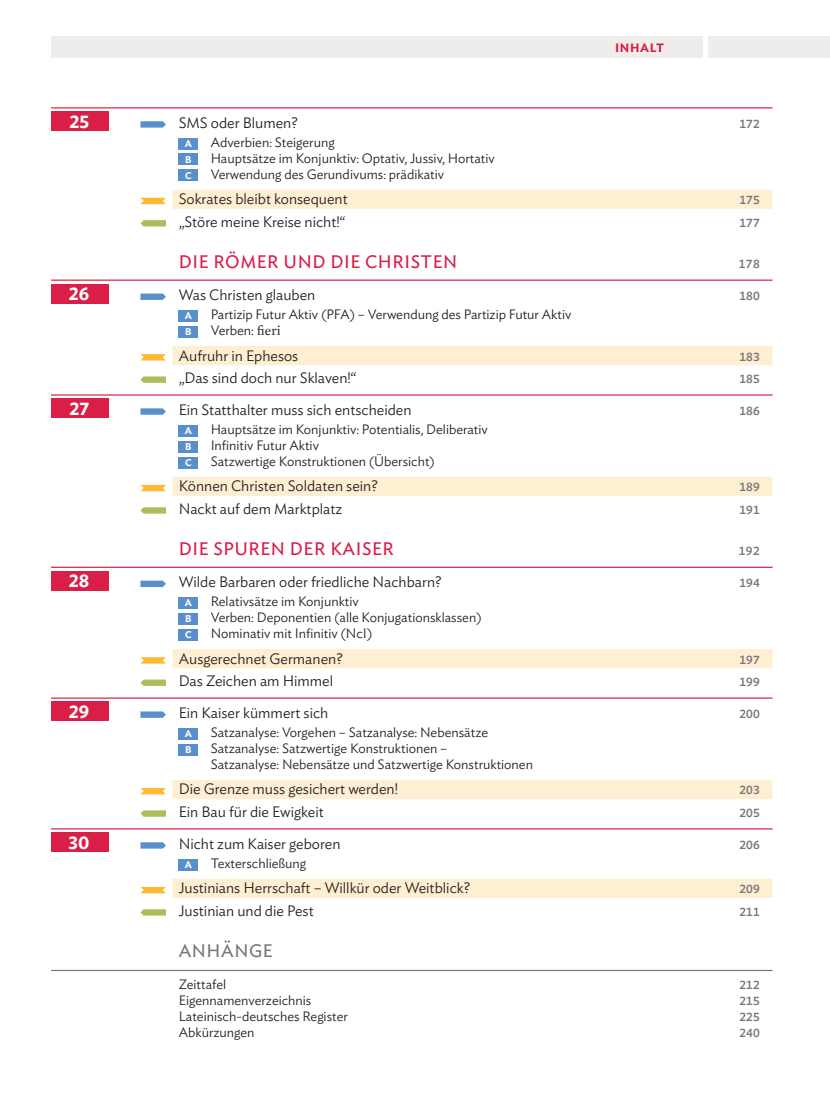
<style>
.page{position:relative;width:830px;height:1106px;background:#fff}
.page>*{position:absolute;margin:0;border:0;box-sizing:border-box;transform-origin:0 0}
.t1{font:18px "Ideal Sans";letter-spacing:.03em;color:#d91e47}
.t2{font:600 18px "Ideal Sans";color:#fff}
.t3{font:18px "Ideal Sans";letter-spacing:.03em;color:#76787b}
.t4{font:300 15px "Ideal Sans";color:#231f20}
.t5{font:300 13.5px/15.9px "Ideal Sans";color:#231f20}
.t6{font:500 12px "Ideal Sans";color:#76787b}
.t7{font:600 12px "Ideal Sans";letter-spacing:.05em;color:#d91e47}
.t8{font:600 9.75px "Ideal Sans";color:#fff}
.s1{font-family:"Mercury Text G1";font-weight:400}
</style>
<div class="page">
<div style="left:708px;top:36px;width:121px;height:21px;background:#efedec"></div>
<div style="left:51px;top:36px;width:651px;height:21px;background:#efedec"></div>
<hr style="left:51px;top:107px;width:721px;height:1px;background:#d91e47">
<div style="left:172px;top:190px;width:600px;height:19px;background:#feefd2"></div>
<hr style="left:51px;top:279px;width:721px;height:2px;background:#d91e47">
<div style="left:172px;top:346px;width:600px;height:19px;background:#feefd2"></div>
<hr style="left:51px;top:394px;width:721px;height:1px;background:#d91e47">
<div style="left:172px;top:477px;width:600px;height:19px;background:#feefd2"></div>
<hr style="left:51px;top:566px;width:721px;height:2px;background:#d91e47">
<div style="left:172px;top:649px;width:600px;height:19px;background:#feefd2"></div>
<hr style="left:51px;top:697px;width:721px;height:1px;background:#d91e47">
<div style="left:172px;top:780px;width:600px;height:19px;background:#feefd2"></div>
<hr style="left:51px;top:828px;width:721px;height:1px;background:#d91e47">
<div style="left:172px;top:878px;width:600px;height:20px;background:#feefd2"></div>
<hr style="left:51px;top:969px;width:721px;height:2px;background:#76787b">
<div style="left:179px;top:138px;width:19px;height:11px;background:#5990cb"></div>
<div style="left:179px;top:154px;width:19px;height:11px;background:#5990cb"></div>
<div style="left:179px;top:170px;width:19px;height:11px;background:#5990cb"></div>
<div style="left:179px;top:310px;width:19px;height:12px;background:#5990cb"></div>
<div style="left:179px;top:326px;width:19px;height:11px;background:#5990cb"></div>
<div style="left:179px;top:425px;width:19px;height:11px;background:#5990cb"></div>
<div style="left:179px;top:441px;width:19px;height:11px;background:#5990cb"></div>
<div style="left:179px;top:457px;width:19px;height:11px;background:#5990cb"></div>
<div style="left:179px;top:597px;width:19px;height:12px;background:#5990cb"></div>
<div style="left:179px;top:613px;width:19px;height:11px;background:#5990cb"></div>
<div style="left:179px;top:629px;width:19px;height:11px;background:#5990cb"></div>
<div style="left:179px;top:728px;width:19px;height:11px;background:#5990cb"></div>
<div style="left:179px;top:744px;width:19px;height:11px;background:#5990cb"></div>
<div style="left:179px;top:858px;width:19px;height:12px;background:#5990cb"></div>
<svg style="left:140px;top:121px;width:26px;height:7px"></svg>
<div style="left:51px;top:112px;width:57px;height:19px;background:#d91e47"></div>
<svg style="left:140px;top:198px;width:26px;height:6px"></svg>
<svg style="left:140px;top:220px;width:26px;height:6px"></svg>
<div style="left:51px;top:284px;width:57px;height:19px;background:#d91e47"></div>
<svg style="left:140px;top:293px;width:26px;height:7px"></svg>
<svg style="left:140px;top:354px;width:26px;height:6px"></svg>
<svg style="left:140px;top:376px;width:26px;height:7px"></svg>
<svg style="left:140px;top:408px;width:26px;height:7px"></svg>
<div style="left:51px;top:399px;width:57px;height:19px;background:#d91e47"></div>
<svg style="left:140px;top:485px;width:26px;height:6px"></svg>
<svg style="left:140px;top:507px;width:26px;height:6px"></svg>
<div style="left:51px;top:571px;width:57px;height:19px;background:#d91e47"></div>
<svg style="left:140px;top:580px;width:26px;height:7px"></svg>
<svg style="left:140px;top:657px;width:26px;height:6px"></svg>
<svg style="left:140px;top:679px;width:26px;height:7px"></svg>
<svg style="left:140px;top:711px;width:26px;height:7px"></svg>
<div style="left:51px;top:702px;width:57px;height:19px;background:#d91e47"></div>
<svg style="left:140px;top:788px;width:26px;height:6px"></svg>
<svg style="left:140px;top:810px;width:26px;height:6px"></svg>
<svg style="left:140px;top:842px;width:26px;height:6px"></svg>
<div style="left:51px;top:832px;width:57px;height:19px;background:#d91e47"></div>
<svg style="left:140px;top:887px;width:26px;height:6px"></svg>
<svg style="left:140px;top:909px;width:26px;height:6px"></svg>
<p class="t2" style="left:69px;top:114px;width:21px">25</p>
<p class="t2" style="left:69px;top:287px;width:22px">26</p>
<p class="t2" style="left:69px;top:401px;width:21px">27</p>
<p class="t2" style="left:69px;top:574px;width:22px">28</p>
<p class="t2" style="left:69px;top:704px;width:22px">29</p>
<p class="t2" style="left:68px;top:835px;width:22px">30</p>
<p class="t7" style="left:615px;top:43px;width:50px">INHALT</p>
<p class="t4" style="left:179px;top:117px;width:120px">SMS oder Blumen?</p>
<p class="t6" style="left:739px;top:119px;width:22px">172</p>
<p class="t8" style="left:185px;top:140px;width:9px">A</p>
<p class="t5" style="left:210px;top:135px;width:125px">Adverbien: Steigerung</p>
<p class="t8" style="left:185px;top:155px;width:8px">B</p>
<p class="t5" style="left:210px;top:151px;width:285px">Hauptsätze im Konjunktiv: Optativ, Jussiv, Hortativ</p>
<p class="t8" style="left:185px;top:171px;width:8px">C</p>
<p class="t5" style="left:210px;top:167px;width:235px">Verwendung des Gerundivums: prädikativ</p>
<p class="t4" style="left:179px;top:193px;width:170px">Sokrates bleibt konsequent</p>
<p class="t6" style="left:739px;top:195px;width:22px">175</p>
<p class="t4" style="left:179px;top:216px;width:168px">„Störe meine Kreise nicht!“</p>
<p class="t6" style="left:739px;top:218px;width:22px">177</p>
<p class="t1" style="left:179px;top:255px;width:280px">DIE RÖMER UND DIE CHRISTEN</p>
<p class="t6" style="left:738px;top:259px;width:22px">178</p>
<p class="t4" style="left:179px;top:289px;width:138px">Was Christen glauben</p>
<p class="t6" style="left:739px;top:291px;width:22px">180</p>
<p class="t8" style="left:185px;top:312px;width:9px">A</p>
<p class="t5" style="left:210px;top:307px;width:362px">Partizip Futur Aktiv (PFA) – Verwendung des Partizip Futur Aktiv</p>
<p class="t8" style="left:185px;top:328px;width:8px">B</p>
<p class="t5" style="left:210px;top:323px;width:71px">Verben: <span class="s1">fieri</span></p>
<p class="t4" style="left:179px;top:350px;width:121px">Aufruhr in Ephesos</p>
<p class="t6" style="left:739px;top:352px;width:22px">183</p>
<p class="t4" style="left:179px;top:372px;width:179px">„Das sind doch nur Sklaven!“</p>
<p class="t6" style="left:739px;top:374px;width:22px">185</p>
<p class="t4" style="left:179px;top:404px;width:234px">Ein Statthalter muss sich entscheiden</p>
<p class="t6" style="left:739px;top:406px;width:22px">186</p>
<p class="t8" style="left:185px;top:427px;width:9px">A</p>
<p class="t5" style="left:210px;top:422px;width:278px">Hauptsätze im Konjunktiv: Potentialis, Deliberativ</p>
<p class="t8" style="left:185px;top:442px;width:8px">B</p>
<p class="t5" style="left:210px;top:438px;width:110px">Infinitiv Futur Aktiv</p>
<p class="t8" style="left:185px;top:458px;width:8px">C</p>
<p class="t5" style="left:210px;top:454px;width:226px">Satzwertige Konstruktionen (Übersicht)</p>
<p class="t4" style="left:179px;top:480px;width:200px">Können Christen Soldaten sein?</p>
<p class="t6" style="left:739px;top:482px;width:22px">189</p>
<p class="t4" style="left:179px;top:503px;width:165px">Nackt auf dem Marktplatz</p>
<p class="t6" style="left:739px;top:505px;width:22px">191</p>
<p class="t1" style="left:179px;top:542px;width:216px">DIE SPUREN DER KAISER</p>
<p class="t6" style="left:738px;top:546px;width:22px">192</p>
<p class="t4" style="left:179px;top:576px;width:264px">Wilde Barbaren oder friedliche Nachbarn?</p>
<p class="t6" style="left:739px;top:578px;width:22px">194</p>
<p class="t8" style="left:185px;top:599px;width:9px">A</p>
<p class="t5" style="left:210px;top:595px;width:150px">Relativsätze im Konjunktiv</p>
<p class="t8" style="left:185px;top:615px;width:8px">B</p>
<p class="t5" style="left:210px;top:610px;width:272px">Verben: Deponentien (alle Konjugationsklassen)</p>
<p class="t8" style="left:185px;top:631px;width:8px">C</p>
<p class="t5" style="left:210px;top:626px;width:163px">Nominativ mit Infinitiv (NcI)</p>
<p class="t4" style="left:179px;top:653px;width:165px">Ausgerechnet Germanen?</p>
<p class="t6" style="left:739px;top:655px;width:22px">197</p>
<p class="t4" style="left:179px;top:675px;width:156px">Das Zeichen am Himmel</p>
<p class="t6" style="left:739px;top:677px;width:22px">199</p>
<p class="t4" style="left:179px;top:707px;width:151px">Ein Kaiser kümmert sich</p>
<p class="t6" style="left:739px;top:709px;width:22px">200</p>
<p class="t8" style="left:185px;top:729px;width:9px">A</p>
<p class="t5" style="left:210px;top:725px;width:279px">Satzanalyse: Vorgehen – Satzanalyse: Nebensätze</p>
<p class="t8" style="left:185px;top:745px;width:8px">B</p>
<p class="t5" style="left:210px;top:741px;width:324px">Satzanalyse: Satzwertige Konstruktionen –<br>Satzanalyse: Nebensätze und Satzwertige Konstruktionen</p>
<p class="t4" style="left:179px;top:783px;width:220px">Die Grenze muss gesichert werden!</p>
<p class="t6" style="left:739px;top:785px;width:22px">203</p>
<p class="t4" style="left:179px;top:806px;width:146px">Ein Bau für die Ewigkeit</p>
<p class="t6" style="left:739px;top:808px;width:22px">205</p>
<p class="t4" style="left:179px;top:838px;width:163px">Nicht zum Kaiser geboren</p>
<p class="t6" style="left:739px;top:839px;width:22px">206</p>
<p class="t8" style="left:185px;top:860px;width:9px">A</p>
<p class="t5" style="left:210px;top:856px;width:97px">Texterschließung</p>
<p class="t4" style="left:179px;top:882px;width:293px">Justinians Herrschaft – Willkür oder Weitblick?</p>
<p class="t6" style="left:739px;top:884px;width:22px">209</p>
<p class="t4" style="left:179px;top:904px;width:136px">Justinian und die Pest</p>
<p class="t6" style="left:739px;top:906px;width:22px">211</p>
<p class="t3" style="left:179px;top:944px;width:95px">ANHÄNGE</p>
<p class="t5" style="left:179px;top:977px;width:49px">Zeittafel</p>
<p class="t6" style="left:739px;top:980px;width:22px">212</p>
<p class="t5" style="left:179px;top:993px;width:134px">Eigennamenverzeichnis</p>
<p class="t6" style="left:739px;top:996px;width:22px">215</p>
<p class="t5" style="left:179px;top:1009px;width:171px">Lateinisch-deutsches Register</p>
<p class="t6" style="left:739px;top:1012px;width:22px">225</p>
<p class="t5" style="left:179px;top:1025px;width:77px">Abkürzungen</p>
<p class="t6" style="left:739px;top:1028px;width:22px">240</p>
</div>
